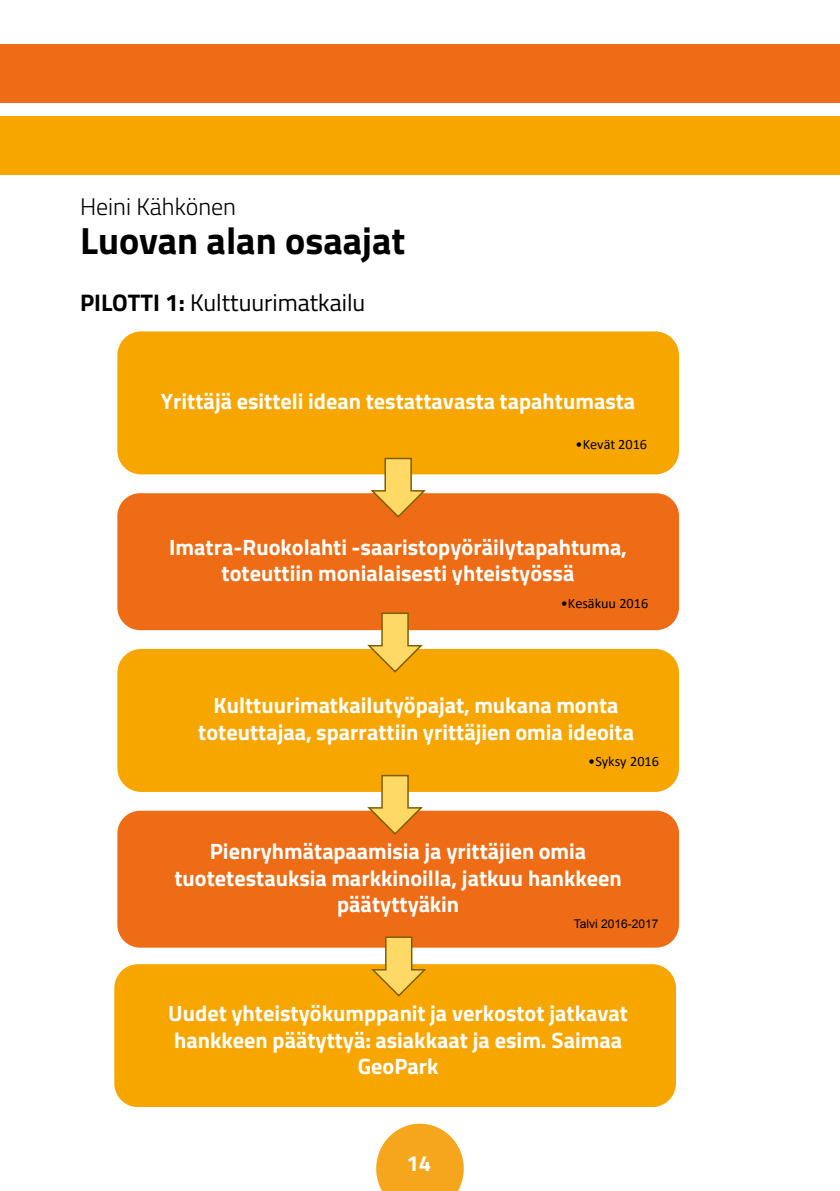
<style>
.page{position:relative;width:840px;height:1191px;background:#fff}
.page>*{position:absolute;margin:0;border:0;box-sizing:border-box;transform-origin:0 0}
.t1{font:700 38px "Titillium Web";color:#000}
.t2{font:24px "Titillium Web";color:#000}
.t3{font:300 24px "Titillium Web";color:#000}
.t4{font:700 22.2px/26.6px "Titillium Web";color:#fff;text-align:center}
.t5{font:700 22px "Titillium Web";color:#fff}
.t6{font:14.2px "Calibri";color:#000}
.t7{font:12px "Arial";color:#000}
.s1{font-weight:700}
</style>
<div class="page">
<svg style="left:376px;top:1123px;width:87px;height:68px"></svg>
<div style="left:117px;top:331px;width:561px;height:143px;background:#f7a600;border-radius:24px"></div>
<div style="left:117px;top:493px;width:561px;height:137px;background:#ed6c15;border-radius:23px"></div>
<svg style="left:370px;top:457px;width:57px;height:61px"></svg>
<div style="left:117px;top:649px;width:561px;height:143px;background:#f7a600;border-radius:24px"></div>
<svg style="left:366px;top:612px;width:58px;height:61px"></svg>
<div style="left:117px;top:810px;width:561px;height:137px;background:#ed6c15;border-radius:23px"></div>
<svg style="left:366px;top:774px;width:58px;height:61px"></svg>
<div style="left:114px;top:964px;width:561px;height:143px;background:#f7a600;border-radius:24px"></div>
<svg style="left:370px;top:936px;width:58px;height:61px"></svg>
<div style="left:420px;top:585px;width:104px;height:37px;background:#ed6c15"></div>
<div style="left:0;top:117px;width:839px;height:58px;background:#f7a600"></div>
<div style="left:0;top:45px;width:839px;height:58px;background:#ed6c15"></div>
<p class="t3" style="left:80px;top:189px;width:157px">Heini Kähkönen</p>
<h1 class="t1" style="left:80px;top:212px;width:326px">Luovan alan osaajat</h1>
<p class="t2" style="left:80px;top:284px;width:286px"><span class="s1">PILOTTI 1:</span> Kulttuurimatkailu</p>
<p class="t4" style="left:161px;top:387px;width:475px">Yrittäjä esitteli idean testattavasta tapahtumasta</p>
<p class="t6" style="left:575px;top:435px;width:73px">•Kevät 2016</p>
<p class="t4" style="left:169px;top:532px;width:459px">Imatra-Ruokolahti -saaristopyöräilytapahtuma, toteuttiin monialaisesti yhteistyössä</p>
<p class="t6" style="left:560px;top:594px;width:89px">•Kesäkuu 2016</p>
<p class="t4" style="left:198px;top:691px;width:437px">Kulttuurimatkailutyöpajat, mukana monta toteuttajaa, sparrattiin yrittäjien omia ideoita</p>
<p class="t6" style="left:588px;top:752px;width:72px">•Syksy 2016</p>
<p class="t4" style="left:174px;top:837px;width:449px">Pienryhmätapaamisia ja yrittäjien omia tuotetestauksia markkinoilla, jatkuu hankkeen päätyttyäkin</p>
<p class="t7" style="left:573px;top:915px;width:86px">Talvi 2016-2017</p>
<p class="t4" style="left:168px;top:998px;width:461px">Uudet yhteistyökumppanit ja verkostot jatkavat hankkeen päätyttyä: asiakkaat ja esim. Saimaa<br>GeoPark</p>
<p class="t5" style="left:406px;top:1146px;width:26px">14</p>
</div>
